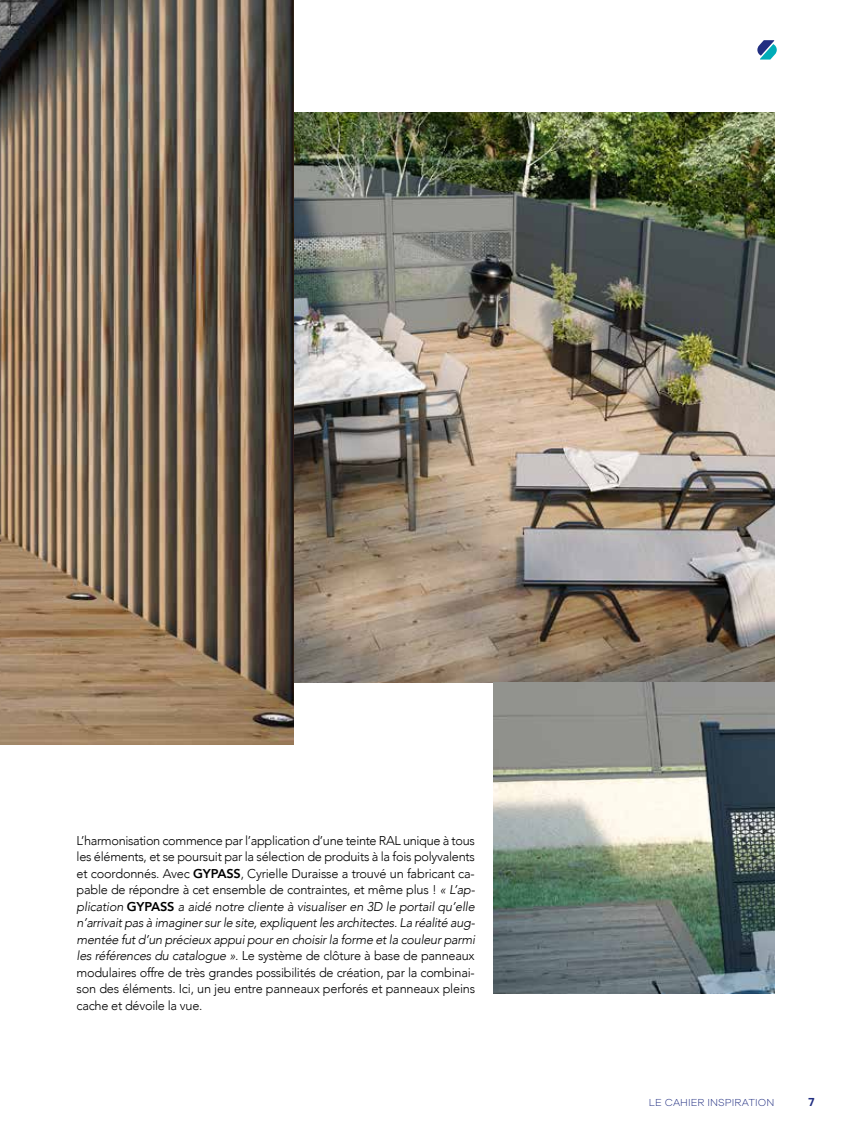
<style>
.page{position:relative;width:851px;height:1136px;background:#fff}
.page>*{position:absolute;margin:0;border:0;box-sizing:border-box;transform-origin:0 0}
.t1{font:300 12.75px/16.5px "Avenir";letter-spacing:-.02em;color:#000;text-align:justify}
.t2{font:600 12px "Galano Grotesque";color:#212e81}
.t3{font:300 10.5px "Galano Grotesque";letter-spacing:.01em;color:#212e81}
.s1{font-weight:800}
.s2{font-style:italic}
</style>
<div class="page">
<img style="left:293px;top:113px;width:481px;height:569px">
<img style="left:0;top:0;width:293px;height:744px">
<img style="left:493px;top:682px;width:281px;height:311px">
<svg style="left:757px;top:40px;width:19px;height:20px"></svg>
<p class="t1" style="left:77px;top:832px;width:400px">L’harmonisation commence par l’application d’une teinte RAL unique à tous les éléments, et se poursuit par la sélection de produits à la fois polyvalents et coordonnés. Avec <span class="s1">GYPASS</span>, Cyrielle Duraisse a trouvé un fabricant ca&shy;pable de répondre à cet ensemble de contraintes, et même plus ! <span class="s2">« L’ap&shy;plication</span> <span class="s1">GYPASS</span> <span class="s2">a aidé notre cliente à visualiser en 3D le portail qu’elle n’arrivait pas à imaginer sur le site, expliquent les architectes. La réalité aug&shy;mentée fut d’un précieux appui pour en choisir la forme et la couleur parmi les références du catalogue ».</span> Le système de clôture à base de panneaux modulaires offre de très grandes possibilités de création, par la combinai&shy;son des éléments. Ici, un jeu entre panneaux perforés et panneaux pleins cache et dévoile la vue.</p>
<p class="t3" style="left:649px;top:1096px;width:127px">LE CAHIER INSPIRATION</p>
<p class="t2" style="left:808px;top:1094px;width:8px">7</p>
</div>
